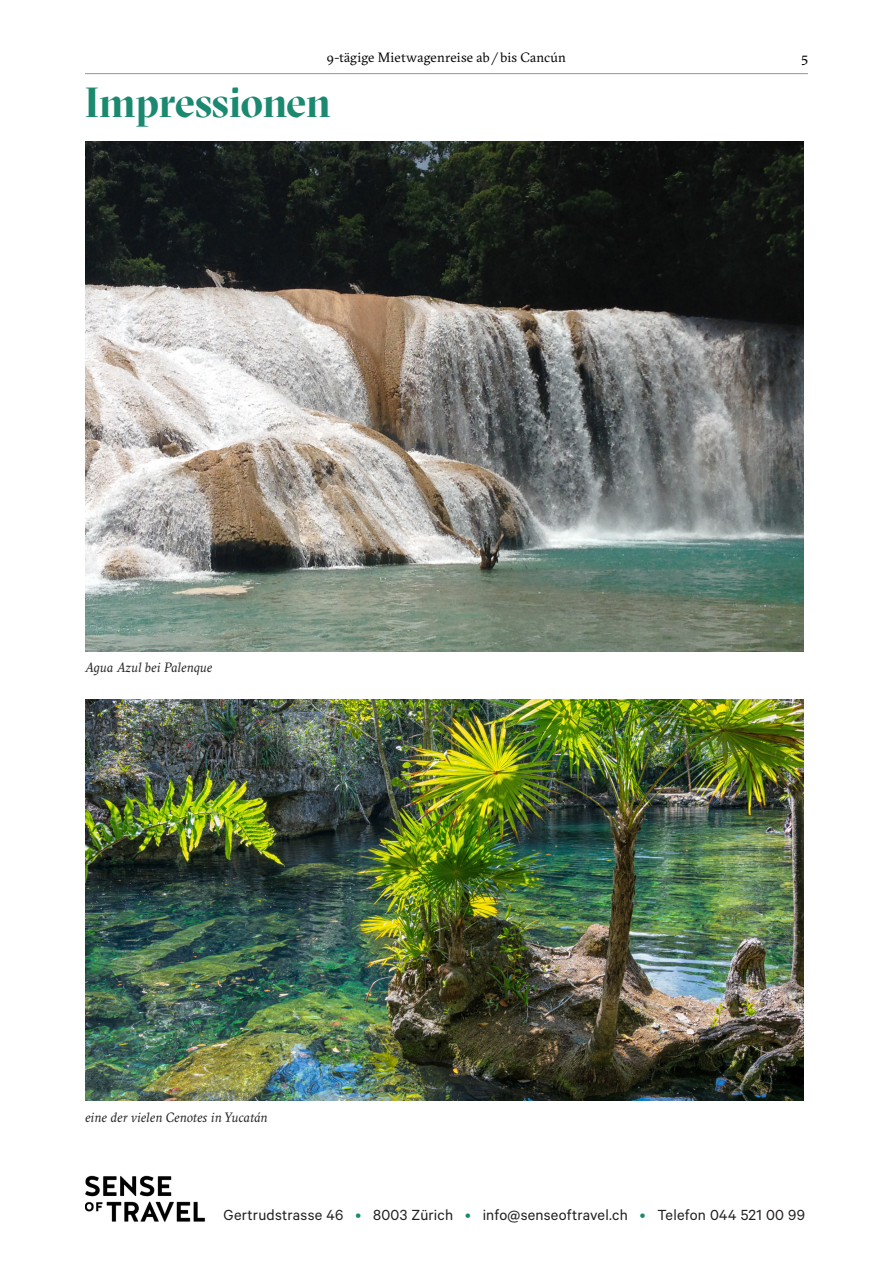
<style>
.page{position:relative;width:893px;height:1263px;background:#fff}
.page>*{position:absolute;margin:0;border:0;box-sizing:border-box;transform-origin:0 0}
.t1{font:700 42px "GT Sectra Display";letter-spacing:-.015em;color:#1b896f}
.t2{font:16.5px "Calibre";letter-spacing:.015em;color:#231f20}
.t3{font:italic 13.5px "GT Sectra";color:#231f20}
.t4{font:13.5px "GT Sectra";letter-spacing:.015em;color:#000}
.s1{color:#1b896f}
</style>
<div class="page">
<img style="left:85px;top:1176px;width:121px;height:46px">
<hr style="left:85px;top:73px;width:723px;height:1px;background:#939598">
<img style="left:85px;top:141px;width:719px;height:510px">
<img style="left:85px;top:699px;width:719px;height:401px">
<p class="t4" style="left:327px;top:50px;width:241px">9-tägige Mietwagenreise ab / bis Cancún</p>
<p class="t4" style="left:801px;top:50px;width:8px">5</p>
<h1 class="t1" style="left:85px;top:77px;width:247px">Impressionen</h1>
<p class="t3" style="left:85px;top:660px;width:129px">Agua Azul bei Palenque</p>
<p class="t3" style="left:85px;top:1109px;width:184px">eine der vielen Cenotes in Yucatán</p>
<p class="t2" style="left:224px;top:1206px;width:583px">Gertrudstrasse 46 <span class="s1">•</span> 8003 Zürich <span class="s1">•</span> info@senseoftravel.ch <span class="s1">•</span> Telefon 044 521 00 99</p>
</div>
